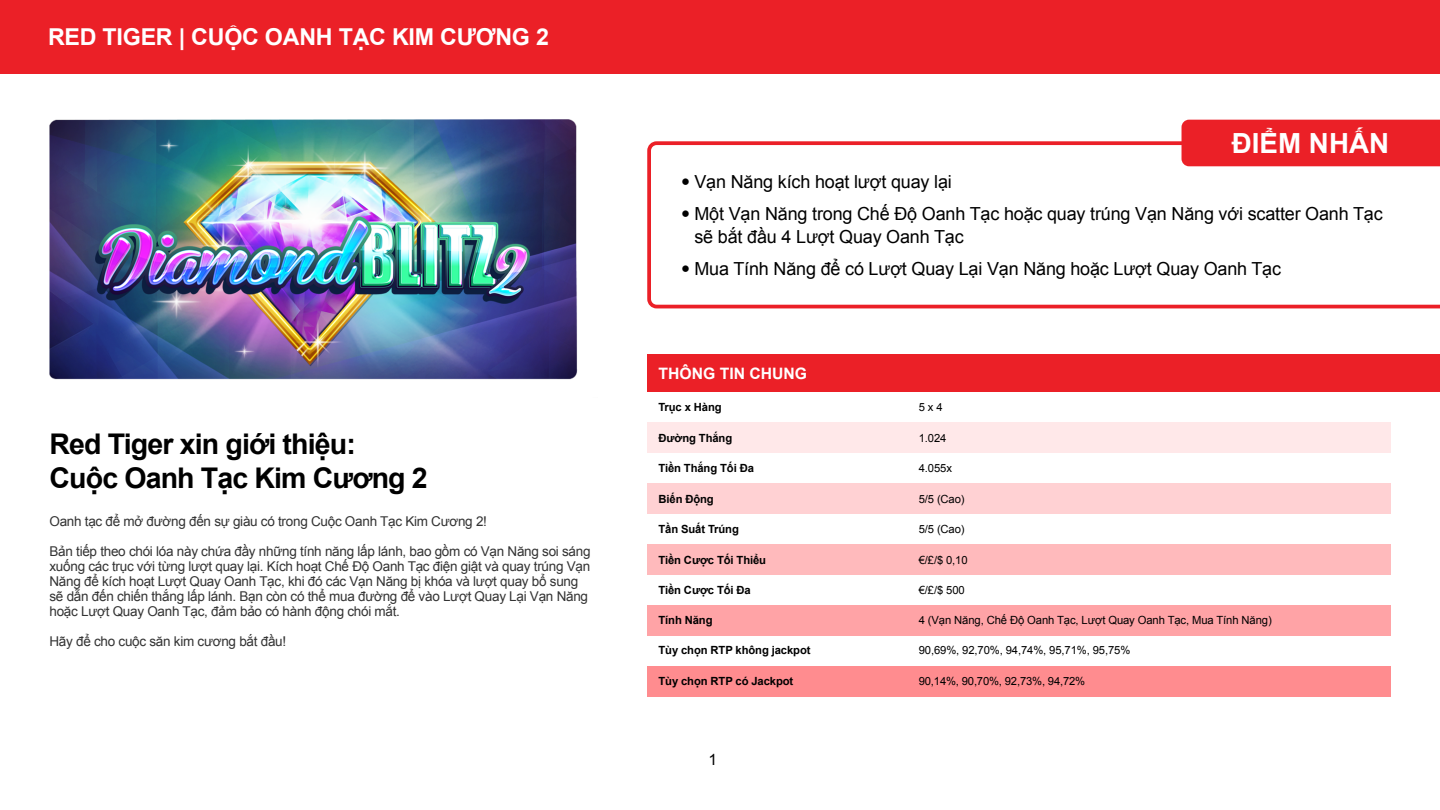
<style>
.page{position:relative;width:1440px;height:810px;background:#fff}
.page>*{position:absolute;margin:0;border:0;box-sizing:border-box;transform-origin:0 0}
.t1{font:700 28.5px/33.8px "Arial";letter-spacing:-.03em;color:#000}
.t2{font:700 27.75px "Arial";color:#fff}
.t3{font:700 23.25px "Arial";letter-spacing:-.01em;color:#fff}
.t4{font:18px/23.2px "Arial";letter-spacing:-.01em;color:#000}
.t5{font:700 15.75px "Arial";color:#fff}
.t6{font:15.6px "Arial";color:#000}
.t7{font:13.5px/15px "Arial";letter-spacing:-.02em;color:#333}
.t8{font:11.25px "Arial";letter-spacing:-.01em;color:#000}
.t9{font:700 11.25px "Arial";letter-spacing:-.01em;color:#000}
.s1{font-family:"Avenir"}
</style>
<div class="page">
<div style="left:647px;top:666px;width:743px;height:30px;background:#ff8c8f"></div>
<div style="left:647px;top:483px;width:743px;height:31px;background:#ffd1d3"></div>
<div style="left:647px;top:544px;width:743px;height:31px;background:#ffbabc"></div>
<div style="left:647px;top:605px;width:743px;height:31px;background:#ffa3a6"></div>
<div style="left:647px;top:422px;width:743px;height:31px;background:#ffe8e9"></div>
<img style="left:49px;top:119px;width:529px;height:261px">
<svg style="left:647px;top:141px;width:793px;height:167px"></svg>
<div style="left:1182px;top:120px;width:258px;height:46px;background:#eb2027"></div>
<div style="left:647px;top:355px;width:793px;height:37px;background:#eb2027"></div>
<div style="left:0;top:0;width:1440px;height:74px;background:#eb2027"></div>
<h3 class="t3" style="left:48px;top:22px;width:502px">RED TIGER | CUỘC OANH TẠC KIM CƯƠNG 2</h3>
<h1 class="t1" style="left:50px;top:428px;width:380px">Red Tiger xin giới thiệu:<br>Cuộc Oanh Tạc Kim Cương 2</h1>
<p class="t7" style="left:50px;top:514px;width:439px">Oanh tạc để mở đường đến sự giàu có trong Cuộc Oanh Tạc Kim Cương 2!</p>
<p class="t7" style="left:50px;top:544px;width:543px">Bản tiếp theo chói lóa này chứa đầy những tính năng lấp lánh, bao gồm có Vạn Năng soi sáng xuống các trục với từng lượt quay lại. Kích hoạt Chế Độ Oanh Tạc điện giật và quay trúng Vạn Năng để kích hoạt Lượt Quay Oanh Tạc, khi đó các Vạn Năng bị khóa và lượt quay bổ sung sẽ dẫn đến chiến thắng lấp lánh. Bạn còn có thể mua đường để vào Lượt Quay Lại Vạn Năng hoặc Lượt Quay Oanh Tạc, đảm bảo có hành động chói mắt.</p>
<p class="t7" style="left:50px;top:634px;width:238px">Hãy để cho cuộc săn kim cương bắt đầu!</p>
<h2 class="t2" style="left:1232px;top:125px;width:159px">ĐIỂM NHẤN</h2>
<h3 class="t4" style="left:681px;top:170px;width:272px"><span class="s1">•</span> Vạn Năng kích hoạt lượt quay lại</h3>
<h3 class="t4" style="left:694px;top:202px;width:690px;text-indent:-14px"><span class="s1">•</span> Một Vạn Năng trong Chế Độ Oanh Tạc hoặc quay trúng Vạn Năng với scatter Oanh Tạc sẽ bắt đầu 4 Lượt Quay Oanh Tạc</h3>
<h3 class="t4" style="left:681px;top:257px;width:602px"><span class="s1">•</span> Mua Tính Năng để có Lượt Quay Lại Vạn Năng hoặc Lượt Quay Oanh Tạc</h3>
<p class="t5" style="left:659px;top:363px;width:150px">THÔNG TIN CHUNG</p>
<p class="t9" style="left:658px;top:400px;width:65px">Trục x Hàng</p>
<p class="t8" style="left:919px;top:400px;width:25px">5 x 4</p>
<p class="t9" style="left:658px;top:430px;width:75px">Đường Thắng</p>
<p class="t8" style="left:919px;top:430px;width:29px">1.024</p>
<p class="t9" style="left:658px;top:461px;width:97px">Tiền Thắng Tối Đa</p>
<p class="t8" style="left:919px;top:461px;width:35px">4.055x</p>
<p class="t9" style="left:658px;top:491px;width:57px">Biến Động</p>
<p class="t9" style="left:658px;top:522px;width:82px">Tần Suất Trúng</p>
<p class="t9" style="left:658px;top:552px;width:109px">Tiền Cược Tối Thiểu</p>
<p class="t9" style="left:658px;top:583px;width:94px">Tiền Cược Tối Đa</p>
<p class="t8" style="left:919px;top:491px;width:47px">5/5 (Cao)</p>
<p class="t8" style="left:919px;top:522px;width:47px">5/5 (Cao)</p>
<p class="t8" style="left:919px;top:552px;width:50px">€/£/$ 0,10</p>
<p class="t8" style="left:919px;top:583px;width:48px">€/£/$ 500</p>
<p class="t9" style="left:658px;top:613px;width:56px">Tính Năng</p>
<p class="t8" style="left:919px;top:613px;width:354px">4 (Vạn Năng, Chế Độ Oanh Tạc, Lượt Quay Oanh Tạc, Mua Tính Năng)</p>
<p class="t9" style="left:658px;top:643px;width:154px">Tùy chọn RTP không jackpot</p>
<p class="t9" style="left:658px;top:674px;width:136px">Tùy chọn RTP có Jackpot</p>
<p class="t8" style="left:919px;top:643px;width:213px">90,69%, 92,70%, 94,74%, 95,71%, 95,75%</p>
<p class="t8" style="left:919px;top:674px;width:168px">90,14%, 90,70%, 92,73%, 94,72%</p>
<p class="t6" style="left:709px;top:749px;width:10px">1</p>
</div>
